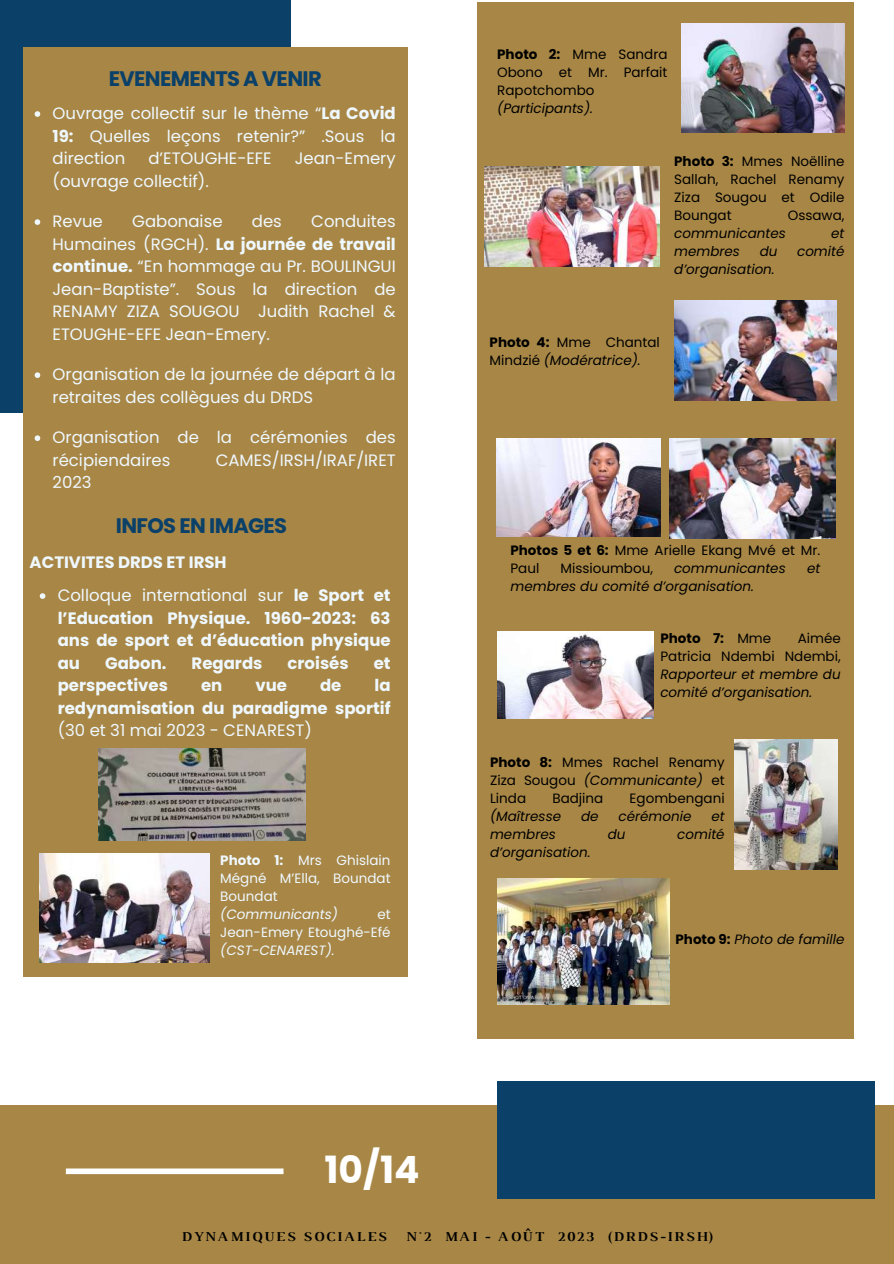
<style>
.page{position:relative;width:894px;height:1264px;background:#fff}
.page>*{position:absolute;margin:0;border:0;box-sizing:border-box;transform-origin:0 0}
.t1{font:700 37.5px "Poppins";color:#fff}
.t2{font:700 21px "Poppins";letter-spacing:-.03em;color:#0b4068}
.t3{font:16.5px/22.5px "Poppins";color:#eff8ff;text-align:justify}
.t4{font:700 16.5px/22.5px "Poppins";color:#eff8ff;text-align:justify}
.t5{font:700 13.95px "Luthier";letter-spacing:.14em;color:#000}
.t6{font:13.5px/18px "Poppins";color:#000;text-align:justify}
.t7{font:italic 13.5px/18px "Poppins";color:#000}
.t8{font:13.5px/18px "Poppins";color:#eff8ff;text-align:justify}
.t9{font:italic 13.5px "Poppins";color:#eff8ff}
.t10{font:700 13.5px "Poppins";color:#000}
.s1{font-weight:700}
.s2{font-weight:400}
.s3{font-style:italic}
.s4{font-weight:700;font-style:normal}
</style>
<div class="page">
<div style="left:477px;top:2px;width:376px;height:1036px;background:#a88746"></div>
<div style="left:0;top:0;width:290px;height:413px;background:#0b4068"></div>
<div style="left:0;top:1104px;width:893px;height:159px;background:#a88746"></div>
<div style="left:497px;top:1080px;width:376px;height:118px;background:#0b4068"></div>
<div style="left:66px;top:1168px;width:217px;height:6px;background:#fff"></div>
<div style="left:23px;top:48px;width:384px;height:928px;background:#a88746"></div>
<img style="left:40px;top:853px;width:170px;height:109px">
<img style="left:485px;top:166px;width:174px;height:101px">
<img style="left:681px;top:23px;width:163px;height:110px">
<img style="left:674px;top:300px;width:162px;height:100px">
<img style="left:496px;top:439px;width:164px;height:97px">
<img style="left:669px;top:439px;width:166px;height:100px">
<img style="left:497px;top:631px;width:156px;height:87px">
<img style="left:734px;top:739px;width:103px;height:130px">
<img style="left:497px;top:878px;width:172px;height:126px">
<img style="left:98px;top:748px;width:207px;height:92px">
<svg style="left:35px;top:111px;width:5px;height:6px"></svg>
<svg style="left:35px;top:219px;width:5px;height:6px"></svg>
<svg style="left:35px;top:372px;width:5px;height:6px"></svg>
<svg style="left:35px;top:435px;width:5px;height:6px"></svg>
<svg style="left:40px;top:593px;width:5px;height:6px"></svg>
<p class="t2" style="left:109px;top:64px;width:214px">EVENEMENTS A VENIR</p>
<p class="t3" style="left:53px;top:102px;width:344px">Ouvrage collectif sur le thème “<span class="s1">La Covid 19:</span> Quelles leçons retenir?” .Sous la direction</p>
<p class="t3" style="left:148px;top:147px;width:125px">d’ETOUGHE-EFE</p>
<p class="t3" style="left:295px;top:147px;width:102px">Jean-Emery</p>
<p class="t3" style="left:53px;top:170px;width:158px">(ouvrage collectif).</p>
<p class="t3" style="left:53px;top:210px;width:52px">Revue</p>
<p class="t3" style="left:132px;top:210px;width:92px">Gabonaise</p>
<p class="t3" style="left:252px;top:210px;width:31px">des</p>
<p class="t3" style="left:53px;top:210px;width:344px;text-indent:258px">Conduites Humaines (RGCH). <span class="s1">La journée de travail continue.</span> “En hommage au Pr. BOULINGUI Jean-Baptiste”. Sous la direction de RENAMY ZIZA SOUGOU Judith Rachel &amp; ETOUGHE-EFE Jean-Emery.</p>
<p class="t3" style="left:53px;top:363px;width:344px">Organisation de la journée de départ à la retraites des collègues du DRDS</p>
<p class="t3" style="left:53px;top:426px;width:344px">Organisation de la cérémonies des récipiendaires</p>
<p class="t3" style="left:216px;top:449px;width:181px">CAMES/IRSH/IRAF/IRET</p>
<p class="t3" style="left:53px;top:471px;width:41px">2023</p>
<p class="t2" style="left:116px;top:511px;width:173px">INFOS EN IMAGES</p>
<p class="t4" style="left:30px;top:551px;width:198px">ACTIVITES DRDS ET IRSH</p>
<p class="t4" style="left:58px;top:584px;width:334px"><span class="s2">Colloque international sur</span> le Sport et l’Education Physique. 1960-2023: 63 ans de sport et d’éducation physique au</p>
<p class="t4" style="left:105px;top:651px;width:63px">Gabon.</p>
<p class="t4" style="left:191px;top:651px;width:72px">Regards</p>
<p class="t4" style="left:287px;top:651px;width:62px">croisés</p>
<p class="t4" style="left:373px;top:651px;width:18px">et</p>
<p class="t4" style="left:58px;top:674px;width:112px">perspectives</p>
<p class="t4" style="left:201px;top:674px;width:23px">en</p>
<p class="t4" style="left:255px;top:674px;width:33px">vue</p>
<p class="t4" style="left:320px;top:674px;width:23px">de</p>
<p class="t4" style="left:58px;top:674px;width:334px;text-align:right">la<br>redynamisation du paradigme sportif</p>
<p class="t3" style="left:58px;top:719px;width:255px">(30 et 31 mai 2023 - CENAREST)</p>
<p class="t8" style="left:220px;top:850px;width:172px"><span class="s1">Photo 1:</span> Mrs Ghislain Mégné M’Ella, Boundat Boundat</p>
<p class="t9" style="left:220px;top:904px;width:119px">(Communicants)</p>
<p class="t8" style="left:220px;top:904px;width:172px;text-align:right">et<br>Jean-Emery Etoughé-Efé</p>
<p class="t9" style="left:220px;top:940px;width:116px">(CST-CENAREST).</p>
<p class="t6" style="left:497px;top:45px;width:172px"><span class="s1">Photo 2:</span> Mme Sandra Obono et Mr. Parfait Rapotchombo</p>
<p class="t7" style="left:497px;top:99px;width:97px">(Participants).</p>
<p class="t6" style="left:674px;top:152px;width:172px"><span class="s1">Photo 3:</span> Mmes Noëlline Sallah, Rachel Renamy Ziza Sougou et Odile Boungat</p>
<p class="t6" style="left:787px;top:206px;width:58px">Ossawa,</p>
<p class="t7" style="left:674px;top:224px;width:113px">communicantes</p>
<p class="t7" style="left:831px;top:224px;width:15px">et</p>
<p class="t7" style="left:674px;top:242px;width:67px">membres</p>
<p class="t7" style="left:759px;top:242px;width:19px">du</p>
<p class="t7" style="left:796px;top:242px;width:49px">comité</p>
<p class="t7" style="left:674px;top:260px;width:102px">d’organisation.</p>
<p class="t6" style="left:489px;top:333px;width:172px"><span class="s1">Photo 4:</span> Mme Chantal<br>Mindzié <span class="s3">(Modératrice).</span></p>
<p class="t6" style="left:510px;top:541px;width:311px"><span class="s1">Photos 5 et 6:</span> Mme Arielle Ekang Mvé et Mr.<br>Paul</p>
<p class="t6" style="left:560px;top:559px;width:94px">Missioumbou,</p>
<p class="t7" style="left:674px;top:559px;width:113px">communicantes</p>
<p class="t7" style="left:806px;top:559px;width:15px">et</p>
<p class="t7" style="left:510px;top:577px;width:245px">membres du comité d’organisation.</p>
<p class="t10" style="left:660px;top:629px;width:112px">Photo 7: <span class="s2">Mme</span></p>
<p class="t6" style="left:660px;top:629px;width:182px;text-align:right">Aimée<br>Patricia Ndembi Ndembi,</p>
<p class="t7" style="left:660px;top:665px;width:182px">Rapporteur et membre du comité d’organisation.</p>
<p class="t6" style="left:490px;top:753px;width:236px"><span class="s1">Photo 8:</span> Mmes Rachel Renamy Ziza Sougou <span class="s3">(Communicante)</span> et Linda</p>
<p class="t6" style="left:552px;top:789px;width:52px">Badjina</p>
<p class="t6" style="left:629px;top:789px;width:96px">Egombengani</p>
<p class="t7" style="left:490px;top:807px;width:72px">(Maîtresse</p>
<p class="t7" style="left:581px;top:807px;width:19px">de</p>
<p class="t7" style="left:618px;top:807px;width:74px">cérémonie</p>
<p class="t7" style="left:711px;top:807px;width:15px">et</p>
<p class="t7" style="left:490px;top:825px;width:67px">membres</p>
<p class="t7" style="left:607px;top:825px;width:19px">du</p>
<p class="t7" style="left:677px;top:825px;width:49px">comité</p>
<p class="t7" style="left:490px;top:843px;width:102px">d’organisation.</p>
<p class="t7" style="left:675px;top:930px;width:170px"><span class="s4">Photo 9:</span> Photo de famille</p>
<h1 class="t1" style="left:324px;top:1143px;width:97px">10/14</h1>
<p class="t5" style="left:182px;top:1231px;width:206px">DYNAMIQUES SOCIALES</p>
<p class="t5" style="left:405px;top:1231px;width:309px">N°2 MAI - AOÛT 2023 (DRDS-IRSH)</p>
</div>
